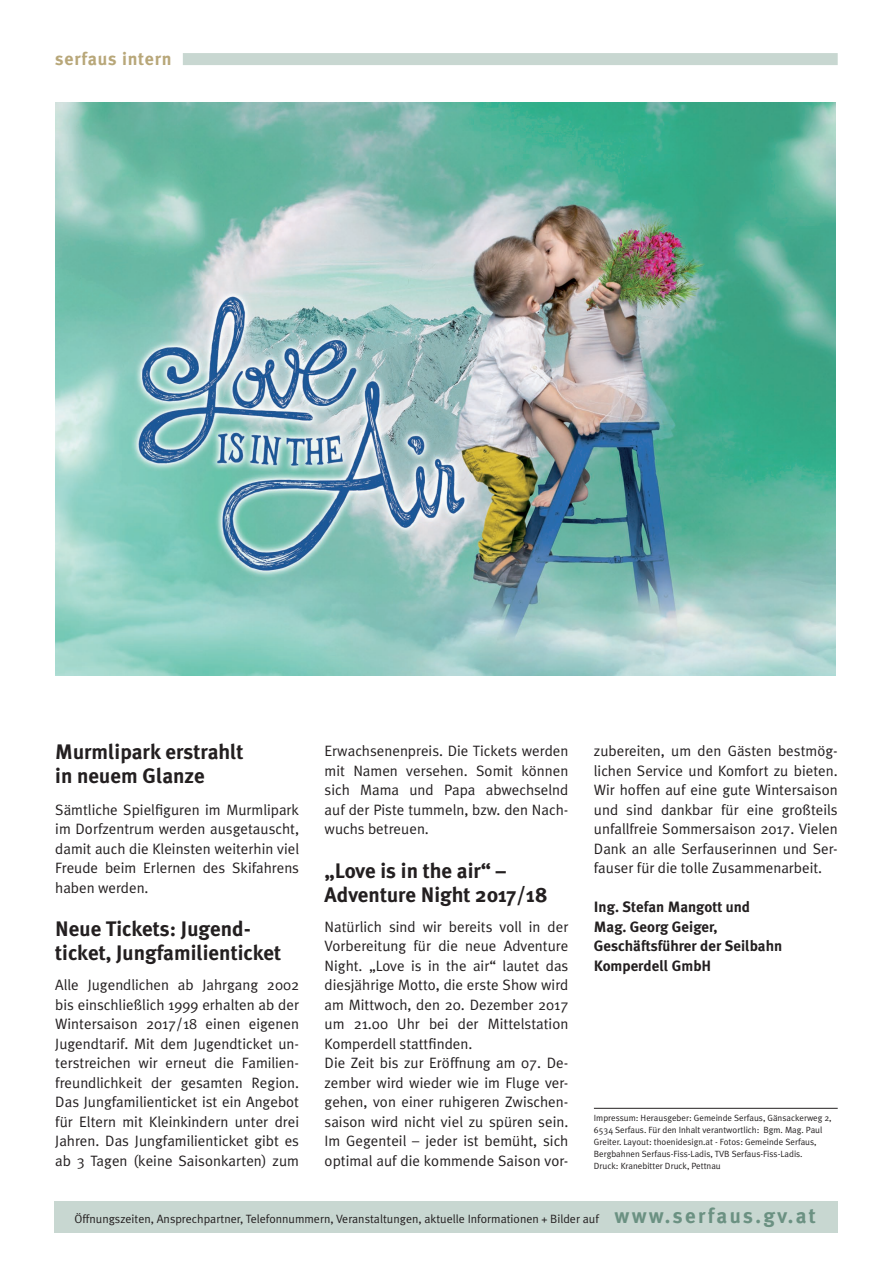
<style>
.page{position:relative;width:893px;height:1263px;background:#fff}
.page>*{position:absolute;margin:0;border:0;box-sizing:border-box;transform-origin:0 0}
.t1{font:700 21px/24px "Meta Plus";color:#231f20}
.t2{font:700 18px "Meta Plus";letter-spacing:.04em;color:#b8a779}
.t3{font:15px/19.5px "Meta Plus Normal";color:#231f20;text-align:justify}
.t4{font:700 15px/19.5px "Meta Plus";color:#231f20}
.t5{font:12px "Meta Plus Normal";color:#231f20}
.t6{font:9px/12px "Meta Plus Normal";color:#231f20}
.s1{font-family:"Meta Plus";font-weight:700;font-size:21px;color:#6b9182}
</style>
<div class="page">
<div style="left:183px;top:53px;width:655px;height:12px;background:#c8d7d1"></div>
<div style="left:54px;top:1202px;width:783px;height:31px;background:#c8d7d1"></div>
<img style="left:55px;top:102px;width:780px;height:573px">
<hr style="left:594px;top:1108px;width:244px;height:1px;background:#231f20">
<p class="t2" style="left:55px;top:48px;width:118px">serfaus intern</p>
<h1 class="t1" style="left:55px;top:739px;width:190px">Murmlipark erstrahlt in neuem Glanze</h1>
<p class="t3" style="left:55px;top:799px;width:245px">Sämtliche Spielfiguren im Murmlipark im Dorfzentrum werden ausgetauscht, damit auch die Kleinsten weiterhin viel Freude beim Erlernen des Skifahrens haben werden.</p>
<h1 class="t1" style="left:55px;top:917px;width:227px">Neue Tickets: Jugend&shy;ticket, Jungfamilienticket</h1>
<p class="t3" style="left:55px;top:975px;width:245px">Alle Jugendlichen ab Jahrgang 2002 bis einschließlich 1999 erhalten ab der Wintersaison 2017/18 einen eigenen Jugendtarif. Mit dem Jugendticket un&shy;terstreichen wir erneut die Familien&shy;freundlichkeit der gesamten Region.<br>Das Jungfamilienticket ist ein Angebot für Eltern mit Kleinkindern unter drei Jahren. Das Jungfamilienticket gibt es ab 3 Tagen (keine Saisonkarten) zum</p>
<p class="t3" style="left:325px;top:741px;width:245px">Erwachsenenpreis. Die Tickets werden mit Namen versehen. Somit können sich Mama und Papa abwechselnd auf der Piste tummeln, bzw. den Nach&shy;wuchs betreuen.</p>
<h1 class="t1" style="left:325px;top:858px;width:224px">„Love is in the air“ –<br>Adventure Night 2017/18</h1>
<p class="t3" style="left:325px;top:916px;width:245px;text-align:left">Natürlich sind wir bereits voll in der Vorbereitung für die neue Adventure Night. „Love is in the air“ lautet das diesjährige Motto, die erste Show wird am Mittwoch, den 20. Dezember 2017 um 21.00 Uhr bei der Mittelstation Komperdell stattfinden.<br>Die Zeit bis zur Eröffnung am 07. De&shy;zember wird wieder wie im Fluge ver&shy;gehen, von einer ruhigeren Zwischen&shy;saison wird nicht viel zu spüren sein.<br>Im Gegenteil – jeder ist bemüht, sich optimal auf die kommende Saison vor-</p>
<p class="t3" style="left:594px;top:741px;width:245px">zubereiten, um den Gästen bestmög&shy;lichen Service und Komfort zu bieten.<br>Wir hoffen auf eine gute Wintersaison und sind dankbar für eine großteils unfallfreie Sommersaison 2017. Vielen Dank an alle Serfauserinnen und Ser&shy;fauser für die tolle Zusammenarbeit.</p>
<p class="t4" style="left:594px;top:897px;width:190px">Ing. Stefan Mangott und<br>Mag. Georg Geiger,<br>Geschäftsführer der Seilbahn<br>Komperdell GmbH</p>
<p class="t6" style="left:594px;top:1112px;width:239px">Impressum: Herausgeber: Gemeinde Serfaus, Gänsackerweg 2, 6534 Serfaus. Für den Inhalt verantwortlich: Bgm. Mag. Paul Greiter. Layout: thoenidesign.at - Fotos: Gemeinde Serfaus, Bergbahnen Serfaus-Fiss-Ladis, TVB Serfaus-Fiss-Ladis.<br>Druck: Kranebitter Druck, Pettnau</p>
<p class="t5" style="left:74px;top:1212px;width:743px">Öffnungszeiten, Ansprechpartner, Telefonnummern, Veranstaltungen, aktuelle Informationen + Bilder auf <span class="s1">www.serfaus.gv.at</span></p>
</div>
